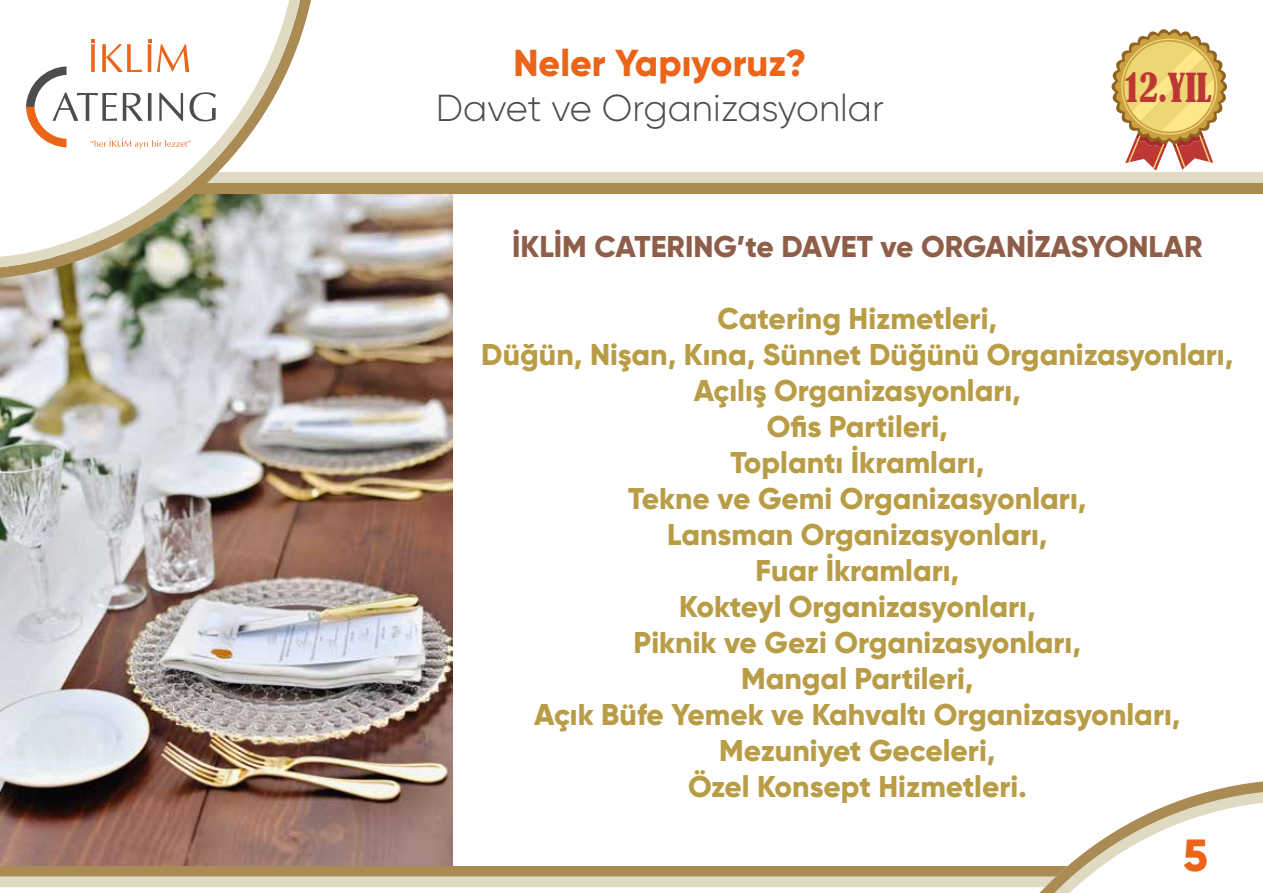
<style>
.page{position:relative;width:1263px;height:893px;background:#fff}
.page>*{position:absolute;margin:0;border:0;box-sizing:border-box;transform-origin:0 0}
.t1{font:800 45px "Gilroy";color:#eb6417}
.t2{font:300 37.5px "Gilroy";color:#4e4d4e}
.t3{font:800 37.5px "Gilroy";color:#eb6417}
.t4{font:condensed 37.5px "Bernard";color:#bd3835}
.t5{font:800 30px/36px "Gilroy";color:#b99d46;text-align:center}
.t6{font:800 30px "Gilroy";color:#8f5e49}
</style>
<div class="page">
<img style="left:0;top:194px;width:452px;height:587px">
<div style="left:191px;top:172px;width:1072px;height:11px;background:#e0dac2"></div>
<div style="left:191px;top:183px;width:1072px;height:11px;background:#ab8b54"></div>
<svg style="left:0;top:0;width:311px;height:278px"></svg>
<svg style="left:0;top:0;width:300px;height:267px"></svg>
<svg style="left:0;top:781px;width:1263px;height:112px"></svg>
<svg style="left:0;top:39px;width:251px;height:218px"></svg>
<svg style="left:1111px;top:29px;width:116px;height:142px"></svg>
<p class="t3" style="left:513px;top:39px;width:295px">Neler Yapıyoruz?</p>
<p class="t2" style="left:436px;top:85px;width:450px">Davet ve Organizasyonlar</p>
<p class="t4" style="left:1125px;top:66px;width:88px">12.YIL</p>
<p class="t6" style="left:512px;top:227px;width:692px">İKLİM CATERING’te DAVET ve ORGANİZASYONLAR</p>
<p class="t5" style="left:481px;top:300px;width:754px">Catering Hizmetleri,<br>Düğün, Nişan, Kına, Sünnet Düğünü Organizasyonları,<br>Açılış Organizasyonları,<br>Ofis Partileri,<br>Toplantı İkramları,<br>Tekne ve Gemi Organizasyonları,<br>Lansman Organizasyonları,<br>Fuar İkramları,<br>Kokteyl Organizasyonları,<br>Piknik ve Gezi Organizasyonları,<br>Mangal Partileri,<br>Açık Büfe Yemek ve Kahvaltı Organizasyonları,<br>Mezuniyet Geceleri,<br>Özel Konsept Hizmetleri.</p>
<h1 class="t1" style="left:1183px;top:827px;width:26px">5</h1>
</div>
